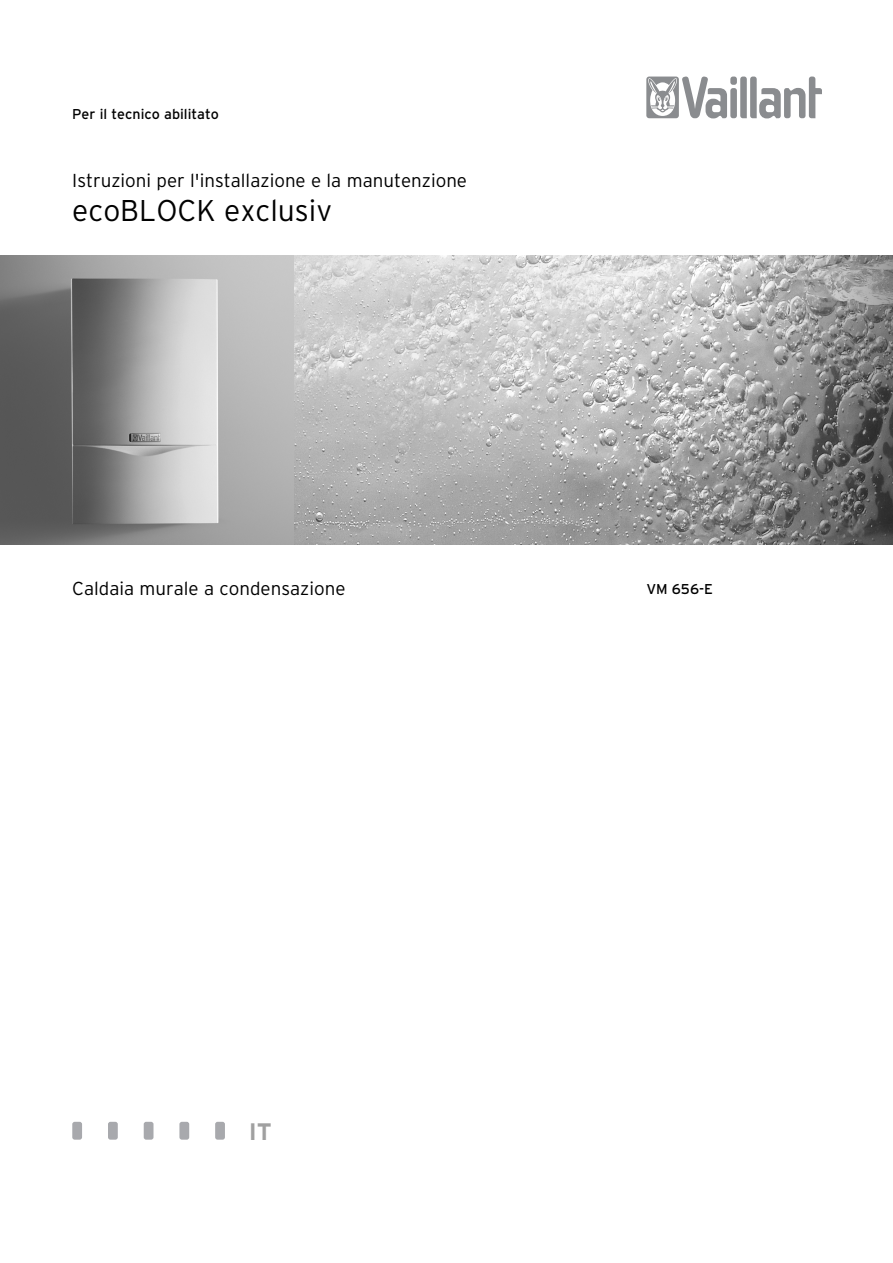
<style>
.page{position:relative;width:893px;height:1263px;background:#fff}
.page>*{position:absolute;margin:0;border:0;box-sizing:border-box;transform-origin:0 0}
.t1{font:300 30px "Interstate OT";color:#000}
.t2{font:700 23.85px "Interstate OT";color:#a0a0a0}
.t3{font:300 18.75px "Interstate OT";color:#000}
.t4{font:14.25px "Interstate OT";color:#000}
</style>
<div class="page">
<img style="left:293px;top:255px;width:600px;height:289px">
<div style="left:730px;top:88px;width:7px;height:30px;background:#8a8c8f;border-radius:3px"></div>
<svg style="left:740px;top:77px;width:82px;height:41px"></svg>
<div style="left:730px;top:77px;width:7px;height:8px;background:#8a8c8f;border-radius:3px"></div>
<div style="left:646px;top:77px;width:33px;height:41px;background:#8a8c8f;border-radius:3px"></div>
<svg style="left:648px;top:77px;width:79px;height:41px"></svg>
<div style="left:72px;top:1122px;width:10px;height:18px;background:#a8a9ad;border-radius:2px"></div>
<div style="left:108px;top:1122px;width:10px;height:18px;background:#a8a9ad;border-radius:2px"></div>
<div style="left:144px;top:1122px;width:9px;height:18px;background:#a8a9ad;border-radius:2px"></div>
<div style="left:179px;top:1122px;width:10px;height:18px;background:#a8a9ad;border-radius:2px"></div>
<div style="left:215px;top:1122px;width:10px;height:18px;background:#a8a9ad;border-radius:2px"></div>
<img style="left:0;top:255px;width:293px;height:289px">
<p class="t4" style="left:72px;top:109px;width:148px">Per il tecnico abilitato</p>
<p class="t3" style="left:72px;top:174px;width:396px">Istruzioni per l'installazione e la manutenzione</p>
<h1 class="t1" style="left:72px;top:199px;width:261px">ecoBLOCK exclusiv</h1>
<p class="t3" style="left:72px;top:582px;width:275px">Caldaia murale a condensazione</p>
<p class="t4" style="left:646px;top:584px;width:68px">VM 656-E</p>
<p class="t2" style="left:249px;top:1122px;width:25px">IT</p>
</div>
